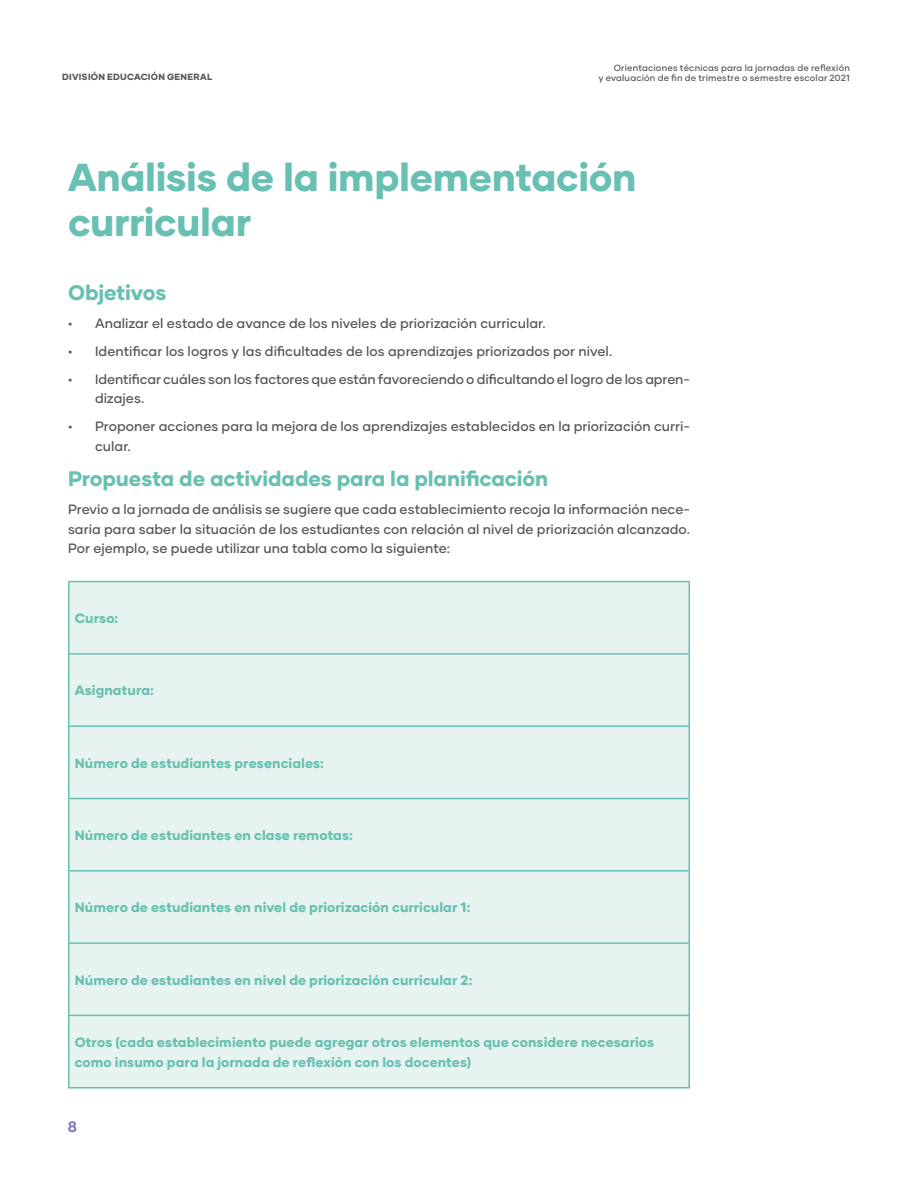
<style>
.page{position:relative;width:918px;height:1188px;background:#fff}
.page>*{position:absolute;margin:0;border:0;box-sizing:border-box;transform-origin:0 0}
.t1{font:800 39px/45px "Gilmer";letter-spacing:-.01em;color:#68c0b2}
.t2{font:800 21px "Gilmer";letter-spacing:-.005em;color:#68c0b2}
.t3{font:700 15px "Gilmer";color:#8370b0}
.t4{font:500 13.5px/19.5px "Gilmer";letter-spacing:.005em;color:#575756}
.t5{font:800 13.5px/19.5px "Gilmer";letter-spacing:.005em;color:#68c0b2}
.t6{font:500 9px/10.5px "Gilmer";letter-spacing:.025em;color:#575756;text-align:right}
.t7{font:800 9px "Gilmer";letter-spacing:.03em;color:#575756}
</style>
<div class="page">
<div style="left:70px;top:582px;width:618px;height:505px;background:#e7f3f1"></div>
<hr style="left:68px;top:581px;width:622px;height:1px;background:#68c0b2">
<hr style="left:68px;top:582px;width:2px;height:71px;background:#68c0b2">
<hr style="left:688px;top:582px;width:2px;height:71px;background:#68c0b2">
<hr style="left:68px;top:653px;width:622px;height:2px;background:#68c0b2">
<hr style="left:68px;top:655px;width:2px;height:70px;background:#68c0b2">
<hr style="left:688px;top:655px;width:2px;height:70px;background:#68c0b2">
<hr style="left:68px;top:725px;width:622px;height:2px;background:#68c0b2">
<hr style="left:68px;top:727px;width:2px;height:71px;background:#68c0b2">
<hr style="left:688px;top:727px;width:2px;height:71px;background:#68c0b2">
<hr style="left:68px;top:798px;width:622px;height:1px;background:#68c0b2">
<hr style="left:68px;top:799px;width:2px;height:71px;background:#68c0b2">
<hr style="left:688px;top:799px;width:2px;height:71px;background:#68c0b2">
<hr style="left:68px;top:870px;width:622px;height:2px;background:#68c0b2">
<hr style="left:68px;top:872px;width:2px;height:70px;background:#68c0b2">
<hr style="left:688px;top:872px;width:2px;height:70px;background:#68c0b2">
<hr style="left:68px;top:942px;width:622px;height:2px;background:#68c0b2">
<hr style="left:68px;top:944px;width:2px;height:71px;background:#68c0b2">
<hr style="left:688px;top:944px;width:2px;height:71px;background:#68c0b2">
<hr style="left:68px;top:1015px;width:622px;height:1px;background:#68c0b2">
<hr style="left:68px;top:1016px;width:2px;height:71px;background:#68c0b2">
<hr style="left:688px;top:1016px;width:2px;height:71px;background:#68c0b2">
<hr style="left:68px;top:1087px;width:622px;height:2px;background:#68c0b2">
<p class="t7" style="left:62px;top:71px;width:152px">DIVISIÓN EDUCACIÓN GENERAL</p>
<p class="t6" style="left:598px;top:62px;width:253px">Orientaciones técnicas para la jornadas de reflexión<br>y evaluación de fin de trimestre o semestre escolar 2021</p>
<h1 class="t1" style="left:68px;top:155px;width:570px">Análisis de la implementación curricular</h1>
<h2 class="t2" style="left:68px;top:279px;width:100px">Objetivos</h2>
<p class="t4" style="left:68px;top:313px;width:479px">• Analizar el estado de avance de los niveles de priorización curricular.</p>
<p class="t4" style="left:68px;top:341px;width:546px">• Identificar los logros y las dificultades de los aprendizajes priorizados por nivel.</p>
<p class="t4" style="left:95px;top:369px;width:596px;text-indent:-27px">• Identificar cuáles son los factores que están favoreciendo o dificultando el logro de los apren&shy;dizajes.</p>
<p class="t4" style="left:95px;top:417px;width:596px;text-indent:-27px">• Proponer acciones para la mejora de los aprendizajes establecidos en la priorización curri&shy;cular.</p>
<h2 class="t2" style="left:68px;top:465px;width:482px">Propuesta de actividades para la planificación</h2>
<p class="t4" style="left:68px;top:500px;width:623px;text-align:justify">Previo a la jornada de análisis se sugiere que cada establecimiento recoja la información nece&shy;saria para saber la situación de los estudiantes con relación al nivel de priorización alcanzado.<br>Por ejemplo, se puede utilizar una tabla como la siguiente:</p>
<p class="t5" style="left:75px;top:609px;width:45px">Curso:</p>
<p class="t5" style="left:75px;top:681px;width:81px">Asignatura:</p>
<p class="t5" style="left:75px;top:753px;width:251px">Número de estudiantes presenciales:</p>
<p class="t5" style="left:75px;top:825px;width:280px">Número de estudiantes en clase remotas:</p>
<p class="t5" style="left:75px;top:898px;width:397px">Número de estudiantes en nivel de priorización curricular 1:</p>
<p class="t5" style="left:75px;top:970px;width:399px">Número de estudiantes en nivel de priorización curricular 2:</p>
<p class="t5" style="left:75px;top:1033px;width:581px">Otros (cada establecimiento puede agregar otros elementos que considere necesarios como insumo para la jornada de reflexión con los docentes)</p>
<p class="t3" style="left:68px;top:1118px;width:11px">8</p>
</div>
